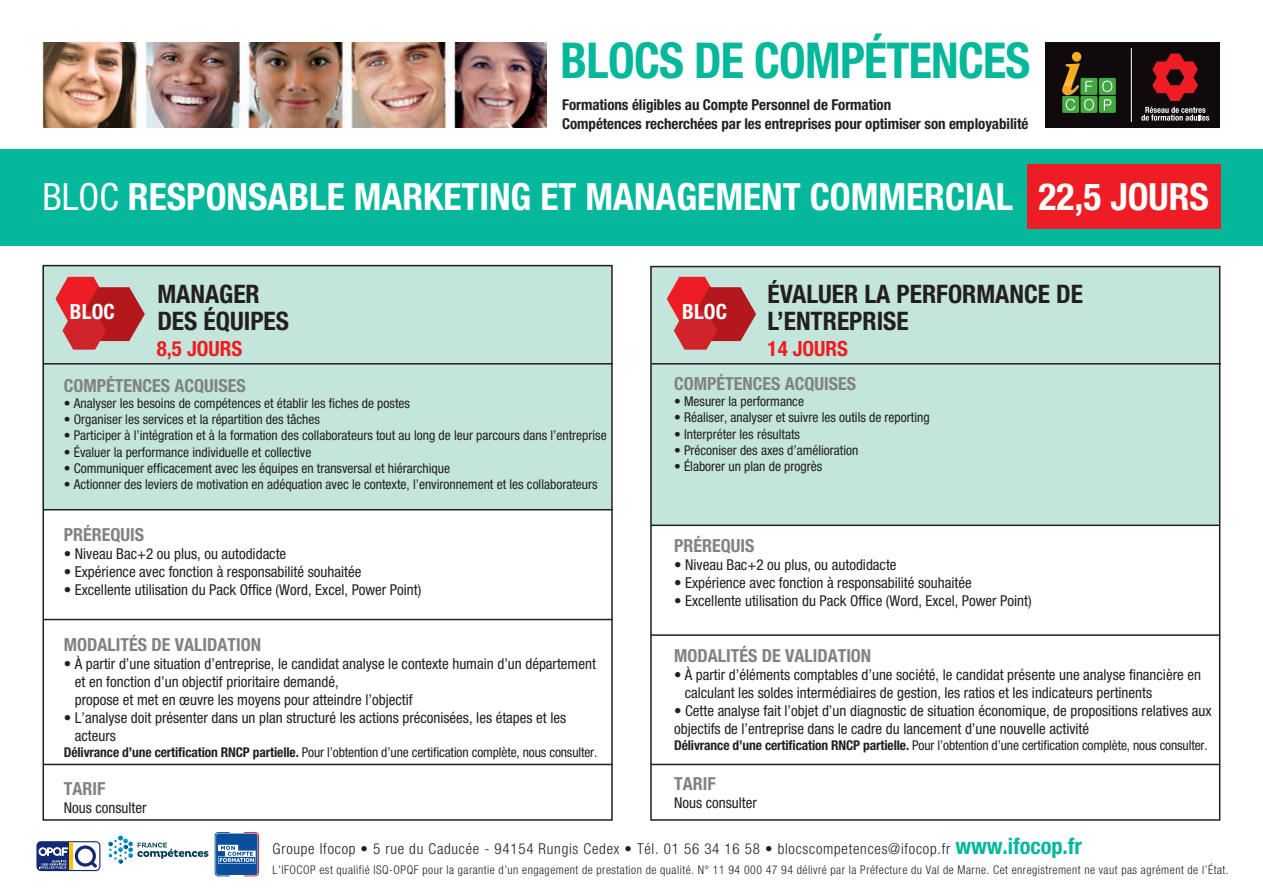
<style>
.page{position:relative;width:1263px;height:893px;background:#fff}
.page>*{position:absolute;margin:0;border:0;box-sizing:border-box;transform-origin:0 0}
.t1{font:700 condensed 49.5px "Helvetica Neue LT Std";letter-spacing:-.015em;color:#05b89b}
.Titre{font:700 condensed 37.5px "Helvetica Neue LT Std";color:#fff}
.Bloc_titre{font:700 condensed 25.5px/27px "Helvetica Neue LT Std";color:#231f20}
.Bloc_jours{font:700 condensed 21px "Helvetica Neue LT Std";color:#ee1d23}
.t2{font:700 condensed 21px "Helvetica Neue LT Std";letter-spacing:.01em;color:#fff}
.Bloc_titre-2{font:700 condensed 21px "Helvetica Neue LT Std";color:#ee1d23}
.Bloc_inter{font:700 condensed 18px "Helvetica Neue LT Std";color:#808285}
.Bloc_texte{font:700 condensed 18px "Helvetica Neue LT Std";color:#808285}
.Bloc_texte-2{font:condensed 15px/18px "Helvetica Neue LT Std";color:#231f20}
.t3{font:700 condensed 15px/19.2px "Helvetica Neue LT Std";letter-spacing:-.005em;color:#231f20}
.t4{font:300 condensed 15px "Helvetica Neue LT Std";letter-spacing:.05em;color:#231f20}
.Bloc_texte-3{font:condensed 13.5px "Helvetica Neue LT Std";color:#231f20}
.Bloc_attestation{font:condensed 13.5px "Helvetica Neue LT Std";letter-spacing:-.01em;color:#231f20}
.t5{font:300 condensed 12px "Helvetica Neue LT Std";letter-spacing:.04em;color:#231f20}
.s1{font-weight:400}
.s2{font-weight:700}
.s3{font-weight:700;font-size:22.5px;color:#05b89b}
</style>
<div class="page">
<div style="left:1045px;top:43px;width:174px;height:85px;background:#110a0c"></div>
<div style="left:1080px;top:78px;width:17px;height:17px;background:#43a842"></div>
<div style="left:1099px;top:78px;width:17px;height:17px;background:#43a842"></div>
<div style="left:1099px;top:96px;width:17px;height:17px;background:#43a842"></div>
<div style="left:1080px;top:96px;width:17px;height:17px;background:#43a842"></div>
<div style="left:1062px;top:96px;width:17px;height:17px;background:#43a842"></div>
<svg style="left:1102px;top:81px;width:10px;height:11px"></svg>
<svg style="left:1062px;top:52px;width:32px;height:58px"></svg>
<svg style="left:1104px;top:99px;width:7px;height:12px"></svg>
<hr style="left:1131px;top:48px;width:1px;height:74px;background:#fff">
<svg style="left:1141px;top:107px;width:68px;height:14px"></svg>
<svg style="left:1152px;top:54px;width:46px;height:47px"></svg>
<div style="left:0;top:149px;width:1263px;height:96px;background:#05b89b"></div>
<div style="left:1027px;top:164px;width:193px;height:65px;background:#ee1d23"></div>
<img style="left:43px;top:43px;width:504px;height:84px">
<div style="left:651px;top:266px;width:569px;height:259px;background:#c4e5dc"></div>
<div style="left:43px;top:266px;width:569px;height:243px;background:#c4e5dc"></div>
<div style="left:650px;top:266px;width:570px;height:555px;border:2px solid #231f20"></div>
<div style="left:43px;top:265px;width:570px;height:556px;border:2px solid #231f20"></div>
<svg style="left:55px;top:277px;width:90px;height:73px"></svg>
<svg style="left:667px;top:277px;width:89px;height:73px"></svg>
<hr style="left:43px;top:509px;width:570px;height:1px;background:#231f20">
<hr style="left:43px;top:764px;width:570px;height:1px;background:#231f20">
<hr style="left:43px;top:363px;width:570px;height:2px;background:#231f20">
<hr style="left:43px;top:619px;width:570px;height:1px;background:#231f20">
<hr style="left:651px;top:634px;width:569px;height:2px;background:#231f20">
<hr style="left:651px;top:764px;width:569px;height:1px;background:#231f20">
<hr style="left:651px;top:363px;width:570px;height:2px;background:#231f20">
<hr style="left:651px;top:525px;width:569px;height:1px;background:#231f20">
<div style="left:36px;top:841px;width:64px;height:30px;background:#142975;border-radius:5px"></div>
<svg style="left:38px;top:842px;width:61px;height:28px"></svg>
<svg style="left:108px;top:836px;width:100px;height:28px"></svg>
<svg style="left:214px;top:832px;width:45px;height:45px"></svg>
<svg style="left:215px;top:832px;width:44px;height:44px;background:#4875ae"></svg>
<p class="t1" style="left:561px;top:30px;width:471px">BLOCS DE COMPÉTENCES</p>
<p class="t3" style="left:562px;top:95px;width:468px">Formations éligibles au Compte Personnel de Formation<br>Compétences recherchées par les entreprises pour optimiser son employabilité</p>
<p class="Titre" style="left:43px;top:174px;width:972px"><span class="s1">BLOC</span> RESPONSABLE MARKETING ET MANAGEMENT COMMERCIAL</p>
<p class="Titre" style="left:1038px;top:174px;width:172px">22,5 JOURS</p>
<p class="Bloc_titre" style="left:768px;top:280px;width:317px">ÉVALUER LA PERFORMANCE DE<br>L’ENTREPRISE</p>
<p class="Bloc_titre-2" style="left:768px;top:336px;width:82px">14 JOURS</p>
<p class="Bloc_inter" style="left:674px;top:373px;width:183px">COMPÉTENCES ACQUISES</p>
<p class="Bloc_texte-3" style="left:674px;top:394px;width:131px">• Mesurer la performance</p>
<p class="Bloc_texte-3" style="left:674px;top:410px;width:257px">• Réaliser, analyser et suivre les outils de reporting</p>
<p class="Bloc_texte-3" style="left:674px;top:426px;width:127px">• Interpréter les résultats</p>
<p class="Bloc_texte-3" style="left:674px;top:442px;width:186px">• Préconiser des axes d’amélioration</p>
<p class="Bloc_texte-3" style="left:674px;top:458px;width:150px">• Élaborer un plan de progrès</p>
<p class="Bloc_titre" style="left:157px;top:280px;width:133px">MANAGER<br>DES ÉQUIPES</p>
<p class="Bloc_jours" style="left:157px;top:336px;width:87px">8,5 JOURS</p>
<p class="Bloc_inter" style="left:64px;top:374px;width:183px">COMPÉTENCES ACQUISES</p>
<p class="Bloc_texte-3" style="left:64px;top:395px;width:348px">• Analyser les besoins de compétences et établir les fiches de postes</p>
<p class="Bloc_texte-3" style="left:64px;top:412px;width:258px">• Organiser les services et la répartition des tâches</p>
<p class="Bloc_texte-3" style="left:64px;top:428px;width:544px">• Participer à l’intégration et à la formation des collaborateurs tout au long de leur parcours dans l’entreprise</p>
<p class="Bloc_texte-3" style="left:64px;top:444px;width:249px">• Évaluer la performance individuelle et collective</p>
<p class="Bloc_texte-3" style="left:64px;top:460px;width:388px">• Communiquer efficacement avec les équipes en transversal et hiérarchique</p>
<p class="Bloc_texte-3" style="left:64px;top:476px;width:535px">• Actionner des leviers de motivation en adéquation avec le contexte, l’environnement et les collaborateurs</p>
<p class="Bloc_inter" style="left:64px;top:524px;width:82px">PRÉREQUIS</p>
<p class="Bloc_texte-2" style="left:64px;top:545px;width:224px">• Niveau Bac+2 ou plus, ou autodidacte</p>
<p class="Bloc_texte-2" style="left:64px;top:563px;width:299px">• Expérience avec fonction à responsabilité souhaitée</p>
<p class="Bloc_texte-2" style="left:64px;top:581px;width:359px">• Excellente utilisation du Pack Office (Word, Excel, Power Point)</p>
<p class="Bloc_inter" style="left:64px;top:634px;width:199px">MODALITÉS DE VALIDATION</p>
<p class="Bloc_texte-2" style="left:75px;top:655px;width:522px;text-indent:-11px">• À partir d’une situation d’entreprise, le candidat analyse le contexte humain d’un département et en fonction d’un objectif prioritaire demandé,<br>propose et met en œuvre les moyens pour atteindre l’objectif</p>
<p class="Bloc_texte-2" style="left:75px;top:709px;width:493px;text-indent:-11px">• L’analyse doit présenter dans un plan structuré les actions préconisées, les étapes et les acteurs</p>
<p class="Bloc_attestation" style="left:64px;top:745px;width:535px"><span class="s2">Délivrance d’une certification RNCP partielle.</span> Pour l’obtention d’une certification complète, nous consulter.</p>
<p class="Bloc_inter" style="left:64px;top:778px;width:43px">TARIF</p>
<p class="Bloc_texte-2" style="left:64px;top:799px;width:84px">Nous consulter</p>
<p class="t2" style="left:70px;top:299px;width:46px">BLOC</p>
<p class="t2" style="left:682px;top:299px;width:46px">BLOC</p>
<p class="Bloc_texte" style="left:674px;top:535px;width:82px">PRÉREQUIS</p>
<p class="Bloc_texte-2" style="left:674px;top:556px;width:224px">• Niveau Bac+2 ou plus, ou autodidacte</p>
<p class="Bloc_texte-2" style="left:674px;top:574px;width:299px">• Expérience avec fonction à responsabilité souhaitée</p>
<p class="Bloc_texte-2" style="left:674px;top:592px;width:359px">• Excellente utilisation du Pack Office (Word, Excel, Power Point)</p>
<p class="Bloc_inter" style="left:674px;top:644px;width:199px">MODALITÉS DE VALIDATION</p>
<p class="Bloc_texte-2" style="left:685px;top:665px;width:518px;text-indent:-11px">• À partir d’éléments comptables d’une société, le candidat présente une analyse financière en calculant les soldes intermédiaires de gestion, les ratios et les indicateurs pertinents</p>
<p class="Bloc_texte-2" style="left:674px;top:701px;width:539px">• Cette analyse fait l’objet d’un diagnostic de situation économique, de propositions relatives aux objectifs de l’entreprise dans le cadre du lancement d’une nouvelle activité</p>
<p class="Bloc_attestation" style="left:674px;top:737px;width:535px"><span class="s2">Délivrance d’une certification RNCP partielle.</span> Pour l’obtention d’une certification complète, nous consulter.</p>
<p class="Bloc_inter" style="left:674px;top:772px;width:43px">TARIF</p>
<p class="Bloc_texte-2" style="left:674px;top:793px;width:84px">Nous consulter</p>
<p class="t4" style="left:273px;top:840px;width:811px">Groupe Ifocop • 5 rue du Caducée - 94154 Rungis Cedex • Tél. 01 56 34 16 58 • blocscompetences@ifocop.fr <span class="s3">www.ifocop.fr</span></p>
<p class="t5" style="left:273px;top:862px;width:957px">L’IFOCOP est qualifié ISQ-OPQF pour la garantie d’un engagement de prestation de qualité. N° 11 94 000 47 94 délivré par la Préfecture du Val de Marne. Cet enregistrement ne vaut pas agrément de l’État.</p>
</div>
